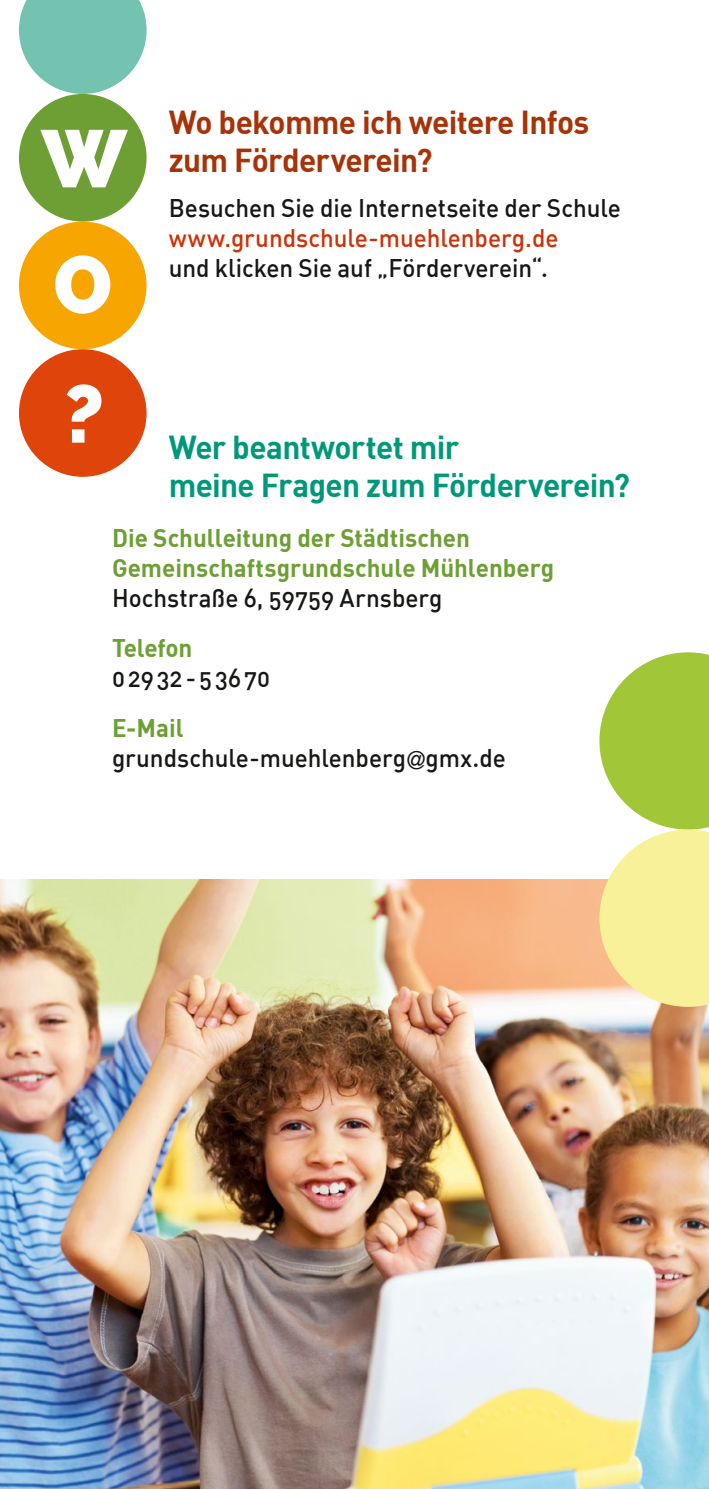
<style>
.page{position:relative;width:709px;height:1489px;background:#fff}
.page>*{position:absolute;margin:0;border:0;box-sizing:border-box;transform-origin:0 0}
.t1{font:800 81px/127.5px "Raleway";color:#fff}
.t2{font:32.5px/37.5px "DIN Bold";letter-spacing:-.02em;color:#00987a}
.t3{font:32.5px/37.5px "DIN Bold";letter-spacing:-.02em;color:#a73308}
.t4{font:25px "DIN Medium Alternate";letter-spacing:-.005em;color:#181716}
.t5{font:25px/30px "DIN Bold";color:#6e9f35}
.t6{font:500 25px "DIN";letter-spacing:-.005em;color:#ca3309}
.t7{font:25px "DIN Medium Alternate";letter-spacing:.07em;color:#181716}
.s1{font-family:"Avenir LT Std"}
</style>
<div class="page">
<img style="left:0;top:879px;width:709px;height:609px">
<svg style="left:599px;top:652px;width:110px;height:354px;background:#d5df80"></svg>
<svg style="left:19px;top:0;width:128px;height:94px"></svg>
<div style="left:19px;top:94px;width:128px;height:127px;background:#6e9f35;border-radius:50%"></div>
<div style="left:19px;top:221px;width:128px;height:128px;background:#f7a500;border-radius:50%"></div>
<div style="left:19px;top:349px;width:128px;height:128px;background:#df450a;border-radius:50%"></div>
<h2 class="t3" style="left:169px;top:102px;width:422px">Wo bekomme ich weitere Infos zum Förderverein?</h2>
<p class="t4" style="left:169px;top:191px;width:453px">Besuchen Sie die Internetseite der Schule</p>
<p class="t6" style="left:169px;top:221px;width:391px">www.grundschule-muehlenberg.de</p>
<p class="t4" style="left:169px;top:251px;width:380px">und klicken Sie auf „Förderverein“.</p>
<h1 class="t1" style="left:41px;top:95px;width:87px">W<br>O ?</h1>
<h2 class="t2" style="left:169px;top:427px;width:463px">Wer beantwortet mir<br>meine Fragen zum Förderverein?</h2>
<p class="t5" style="left:112px;top:521px;width:444px">Die Schulleitung der Städtischen<br>Gemeinschaftsgrundschule Mühlenberg</p>
<p class="t4" style="left:112px;top:581px;width:332px">Hochstraße 6, 59759 Arnsberg</p>
<p class="t5" style="left:112px;top:631px;width:82px">Telefon</p>
<p class="t7" style="left:112px;top:661px;width:159px">02932-53670</p>
<p class="t5" style="left:112px;top:711px;width:73px">E-Mail</p>
<p class="t4" style="left:112px;top:741px;width:395px">grundschule-muehlenberg<span class="s1">@</span>gmx.de</p>
</div>
